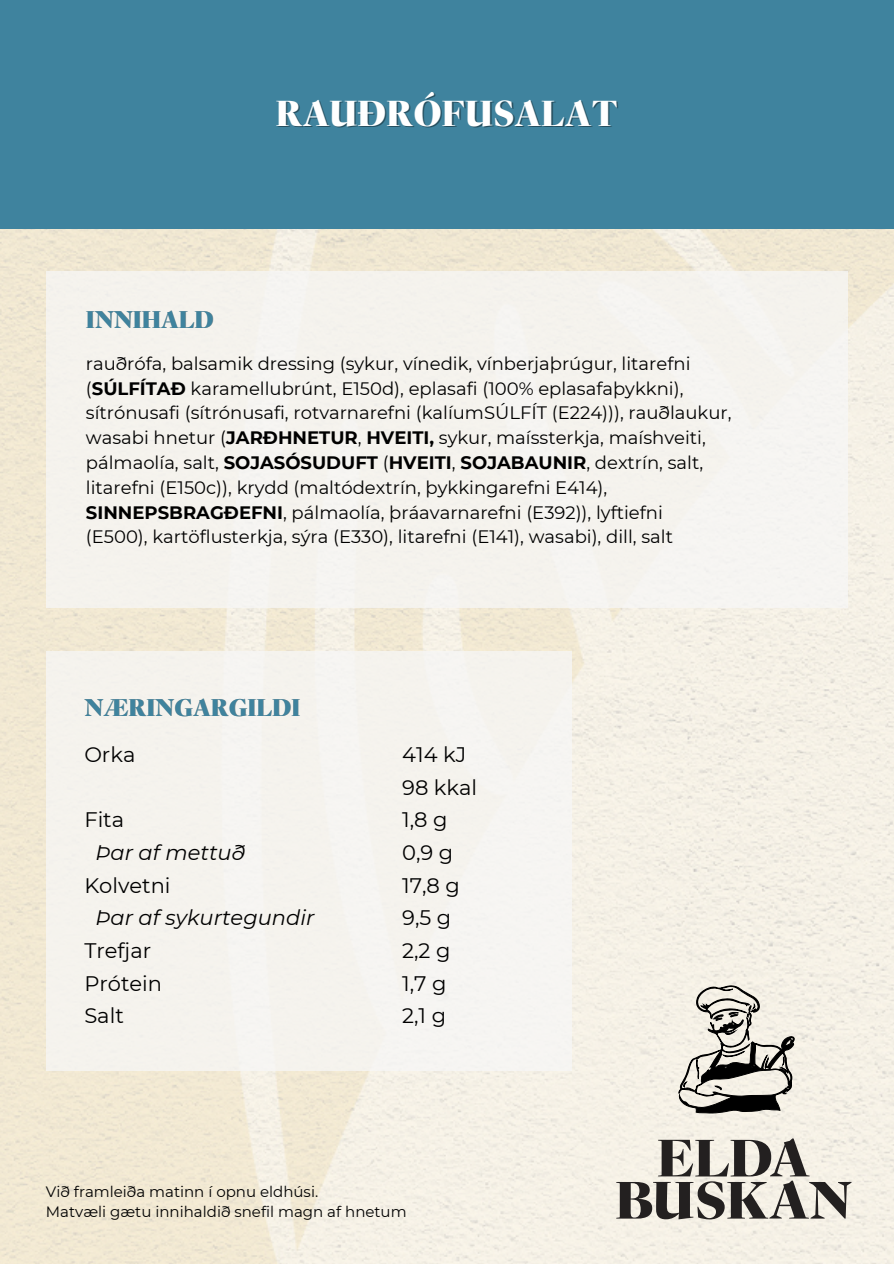
<style>
.page{position:relative;width:894px;height:1264px;background:#fff}
.page>*{position:absolute;margin:0;border:0;box-sizing:border-box;transform-origin:0 0}
.t1{font:900 36px "Reiher Headline";color:#fff}
.t2{font:900 24px "Reiher Headline";color:#3f839e}
.t3{font:21px/32.7px "Montserrat";color:#000}
.t4{font:italic 21px "Montserrat";color:#000}
.t5{font:18px/24.8px "Montserrat";color:#000}
.t6{font:15px "Montserrat";color:#000}
.s1{font-weight:700}
</style>
<div class="page">
<img style="left:0;top:228px;width:893px;height:1035px">
<div style="left:0;top:0;width:893px;height:228px;background:#3f839e"></div>
<div style="left:46px;top:271px;width:801px;height:337px;background:#f5f3ed"></div>
<div style="left:46px;top:651px;width:525px;height:419px;background:#f5f3ee"></div>
<svg style="left:678px;top:985px;width:116px;height:128px;background:#b3afa8"></svg>
<svg style="left:616px;top:1138px;width:235px;height:81px;background:#aeaaa2"></svg>
<p class="t1" style="left:275px;top:89px;width:343px">RAUÐRÓFUSALAT</p>
<h1 class="t2" style="left:86px;top:303px;width:129px">INNIHALD</h1>
<h4 class="t5" style="left:86px;top:351px;width:647px">rauðrófa, balsamik dressing (sykur, vínedik, vínberjaþrúgur, litarefni (<span class="s1">SÚLFÍTAÐ</span> karamellubrúnt, E150d), eplasafi (100% eplasafaþykkni), sítrónusafi (sítrónusafi, rotvarnarefni (kalíumSÚLFÍT (E224))), rauðlaukur, wasabi hnetur (<span class="s1">JARÐHNETUR</span>, <span class="s1">HVEITI,</span> sykur, maíssterkja, maíshveiti, pálmaolía, salt, <span class="s1">SOJASÓSUDUFT</span> (<span class="s1">HVEITI</span>, <span class="s1">SOJABAUNIR</span>, dextrín, salt, litarefni (E150c)), krydd (maltódextrín, þykkingarefni E414), <span class="s1">SINNEPSBRAGÐEFNI</span>, pálmaolía, þráavarnarefni (E392)), lyftiefni<br>(E500), kartöflusterkja, sýra (E330), litarefni (E141), wasabi), dill, salt</h4>
<h2 class="t2" style="left:84px;top:691px;width:217px">NÆRINGARGILDI</h2>
<h2 class="t3" style="left:84px;top:738px;width:53px">Orka</h2>
<h3 class="t3" style="left:84px;top:803px;width:41px">Fita</h3>
<h3 class="t4" style="left:95px;top:839px;width:151px">Þar af mettuð</h3>
<h3 class="t3" style="left:84px;top:868px;width:88px">Kolvetni</h3>
<h3 class="t4" style="left:95px;top:904px;width:220px">Þar af sykurtegundir</h3>
<h3 class="t3" style="left:84px;top:934px;width:68px">Trefjar</h3>
<h3 class="t3" style="left:84px;top:966px;width:79px">Prótein</h3>
<h3 class="t3" style="left:84px;top:999px;width:41px">Salt</h3>
<h3 class="t3" style="left:402px;top:738px;width:76px">414 kJ<br>98 kkal<br>1,8 g<br>0,9 g<br>17,8 g<br>9,5 g<br>2,2 g<br>1,7 g<br>2,1 g</h3>
<h3 class="t6" style="left:46px;top:1181px;width:274px">Við framleiða matinn í opnu eldhúsi.</h3>
<p class="t6" style="left:46px;top:1202px;width:362px">Matvæli gætu innihaldið snefil magn af hnetum</p>
</div>
